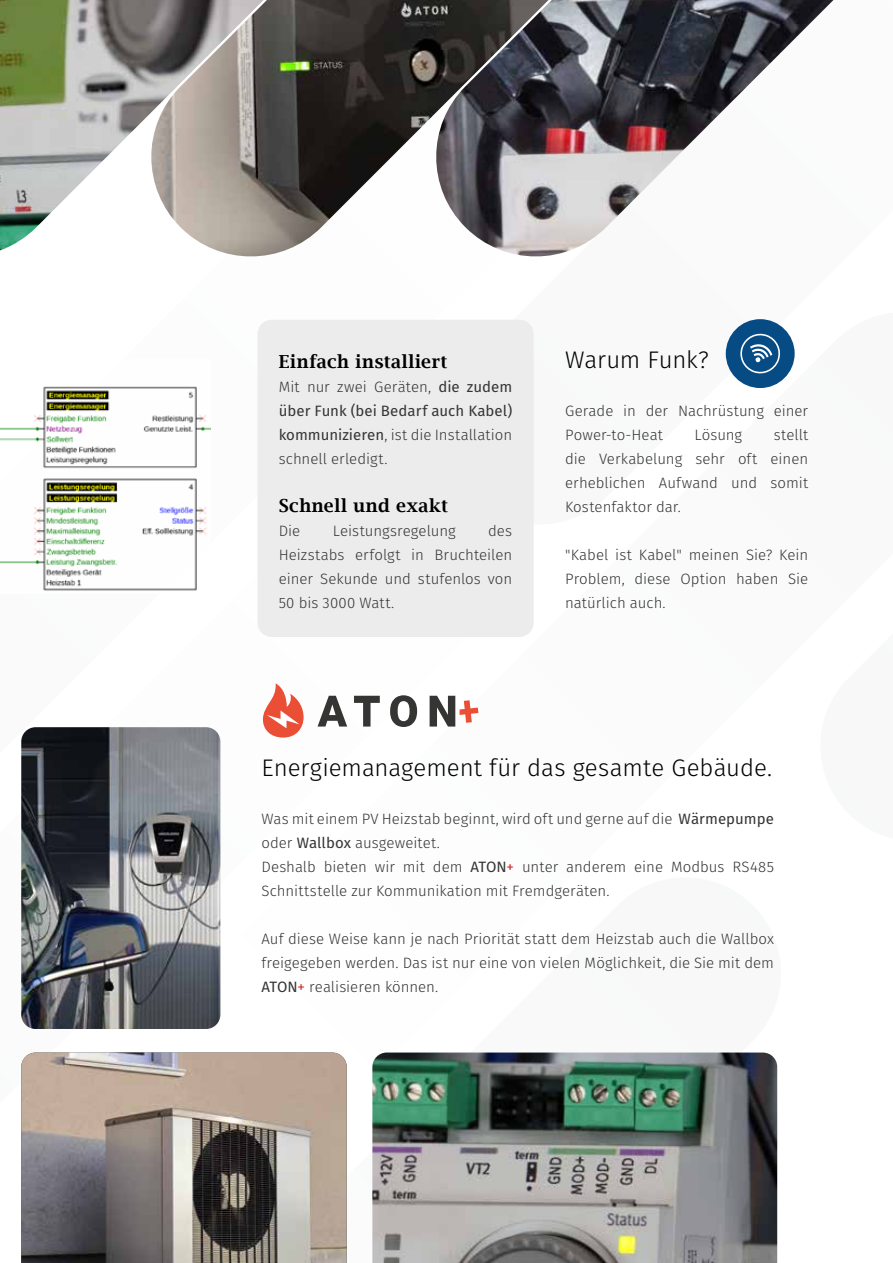
<style>
.page{position:relative;width:893px;height:1263px;background:#fff}
.page>*{position:absolute;margin:0;border:0;box-sizing:border-box;transform-origin:0 0}
.t1{font:300 24px "Fira Sans";color:#000}
.t2{font:600 18px "Lucida Bright";letter-spacing:.03em;color:#000}
.t3{font:300 15px/24px "Fira Sans";color:#353534;text-align:justify}
.s1{font-weight:400}
.s2{font-weight:400;color:#d52f2c}
</style>
<div class="page">
<img style="left:21px;top:727px;width:199px;height:302px">
<img style="left:21px;top:1052px;width:326px;height:211px">
<svg style="left:318px;top:696px;width:29px;height:30px"></svg>
<svg style="left:354px;top:696px;width:26px;height:30px"></svg>
<svg style="left:390px;top:695px;width:27px;height:32px"></svg>
<svg style="left:430px;top:696px;width:48px;height:30px"></svg>
<svg style="left:263px;top:683px;width:41px;height:55px"></svg>
<img style="left:0;top:0;width:142px;height:250px">
<img style="left:142px;top:0;width:284px;height:257px">
<img style="left:426px;top:0;width:407px;height:257px">
<div style="left:726px;top:319px;width:69px;height:69px;background:#064b83;border-radius:50%"></div>
<svg style="left:740px;top:333px;width:40px;height:41px"></svg>
<div style="left:257px;top:320px;width:277px;height:317px;background:#ececed;border-radius:14px"></div>
<img style="left:372px;top:1052px;width:405px;height:211px">
<img style="left:0;top:386px;width:211px;height:205px">
<p class="t2" style="left:279px;top:351px;width:170px">Einfach installiert</p>
<p class="t3" style="left:279px;top:374px;width:235px">Mit nur zwei Geräten, <span class="s1">die zudem über Funk (bei Bedarf auch Kabel) kommunizieren</span>, ist die Installation schnell erledigt.</p>
<p class="t2" style="left:279px;top:495px;width:171px">Schnell und exakt</p>
<p class="t3" style="left:279px;top:518px;width:23px">Die</p>
<p class="t3" style="left:333px;top:518px;width:124px">Leistungsregelung</p>
<p class="t3" style="left:279px;top:518px;width:235px;text-indent:209px">des Heizstabs erfolgt in Bruchteilen einer Sekunde und stufenlos von 50 bis 3000 Watt.</p>
<h1 class="t1" style="left:565px;top:342px;width:145px">Warum Funk?</h1>
<p class="t3" style="left:565px;top:398px;width:244px">Gerade in der Nachrüstung einer<br>Power-to-Heat</p>
<p class="t3" style="left:565px;top:422px;width:245px;text-indent:209px">stellt die Verkabelung sehr oft einen erheblichen Aufwand und somit Kostenfaktor dar.</p>
<p class="t3" style="left:565px;top:542px;width:245px">"Kabel ist Kabel" meinen Sie? Kein Problem, diese Option haben Sie natürlich auch.</p>
<p class="t3" style="left:694px;top:422px;width:49px">Lösung</p>
<h1 class="t1" style="left:261px;top:750px;width:512px">Energiemanagement für das gesamte Gebäude.</h1>
<p class="t3" style="left:261px;top:806px;width:514px;text-align:left">Was mit einem PV Heizstab beginnt, wird oft und gerne auf die <span class="s1">Wärmepumpe </span>oder <span class="s1">Wallbox</span> ausgeweitet.<br>Deshalb bieten wir mit dem <span class="s1">ATON</span><span class="s2">+</span> unter anderem eine Modbus RS485<br>Schnittstelle zur Kommunikation mit Fremdgeräten.</p>
<p class="t3" style="left:261px;top:926px;width:514px">Auf diese Weise kann je nach Priorität statt dem Heizstab auch die Wallbox freigegeben werden. Das ist nur eine von vielen Möglichkeit, die Sie mit dem <span class="s1">ATON</span><span class="s2">+</span> realisieren können.</p>
</div>
